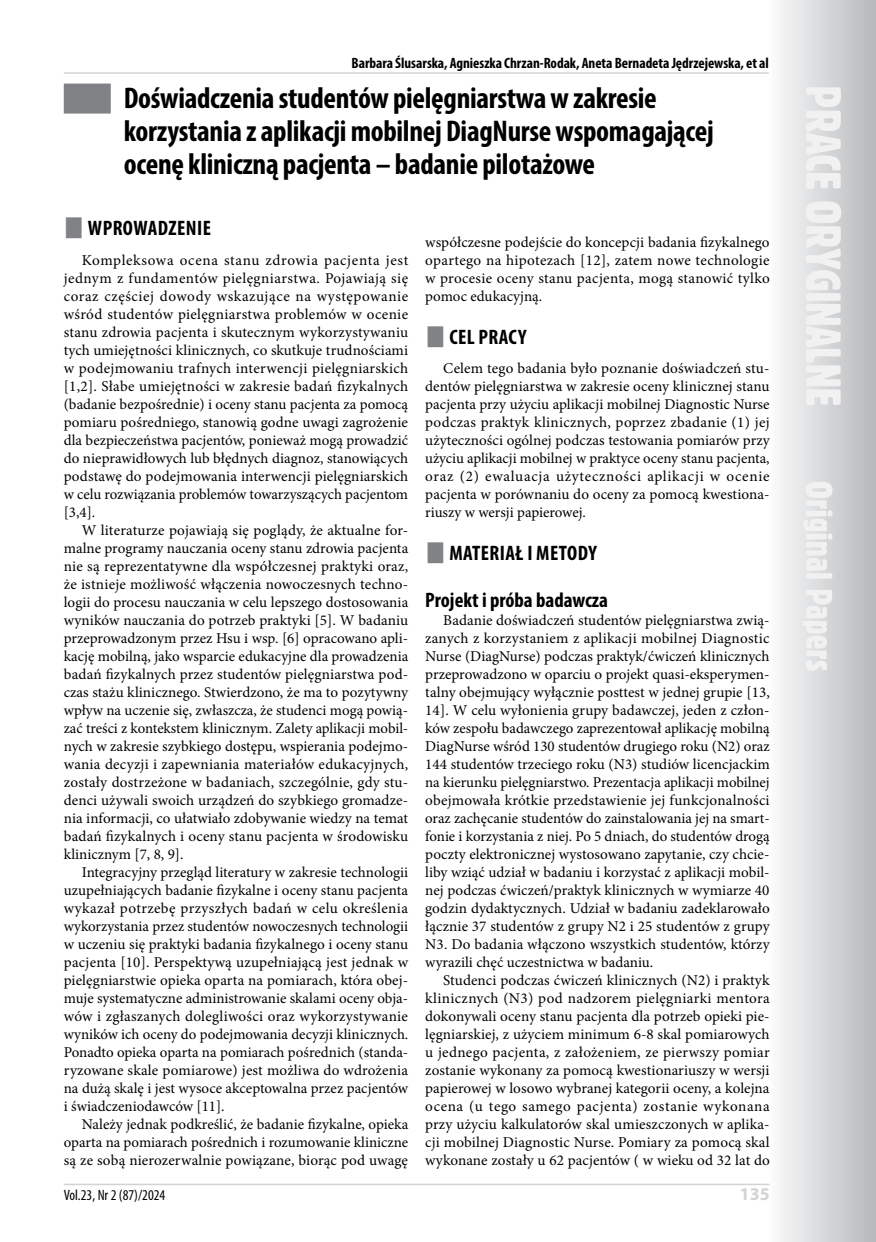
<style>
.page{position:relative;width:876px;height:1242px;background:#fff}
.page>*{position:absolute;margin:0;border:0;box-sizing:border-box;transform-origin:0 0}
.t1{font:700 condensed 30px/33px "Myriad Pro";letter-spacing:-.01em;color:#000}
.t2{font:700 condensed 21px "Myriad Pro";letter-spacing:.02em;color:#000}
.t3{font:700 condensed 21px "Myriad Pro";color:#000}
.t4{font:700 18px "Myriad Pro";color:#d1d3d4}
.t5{font:15px/18px "Minion Pro";color:#000;text-align:justify}
.t6{font:700 condensed 15px "Myriad Pro";letter-spacing:-.005em;color:#000}
.t7{font:condensed 15px "Myriad Pro";color:#000}
</style>
<div class="page">
<svg style="left:780px;top:0;width:96px;height:1242px;background:#d3d4d6"></svg>
<svg style="left:803px;top:87px;width:38px;height:584px"></svg>
<hr style="left:64px;top:1183px;width:706px;height:2px;background:#d1d3d4">
<hr style="left:64px;top:72px;width:705px;height:2px;background:#d1d3d4">
<div style="left:64px;top:84px;width:47px;height:30px;background:#808285"></div>
<p class="t6" style="left:352px;top:54px;width:419px">Barbara Ślusarska, Agnieszka Chrzan-Rodak, Aneta Bernadeta Jędrzejewska, et al</p>
<h1 class="t1" style="left:124px;top:80px;width:592px">Doświadczenia studentów pielęgniarstwa w zakresie korzystania z aplikacji mobilnej DiagNurse wspomagającej ocenę kliniczną pacjenta – badanie pilotażowe</h1>
<h2 class="t2" style="left:88px;top:215px;width:125px">WPROWADZENIE</h2>
<p class="t5" style="left:64px;top:251px;width:346px;text-indent:18px">Kompleksowa ocena stanu zdrowia pacjenta jest jednym z fundamentów pielęgniarstwa. Pojawiają się coraz częściej dowody wskazujące na występowanie wśród studentów pielęgniarstwa problemów w ocenie stanu zdrowia pacjenta i skutecznym wykorzystywaniu tych umiejętności klinicznych, co skutkuje trudnościami w podejmowaniu trafnych interwencji pielęgniarskich [1,2]. Słabe umiejętności w zakresie badań fizykalnych (badanie bezpośrednie) i oceny stanu pacjenta za pomocą pomiaru pośredniego, stanowią godne uwagi zagrożenie dla bezpieczeństwa pacjentów, ponieważ mogą prowadzić do nieprawidłowych lub błędnych diagnoz, stanowiących podstawę do podejmowania interwencji pielęgniarskich w celu rozwiązania problemów towarzyszących pacjentom [3,4].</p>
<p class="t5" style="left:64px;top:521px;width:346px;text-indent:18px">W literaturze pojawiają się poglądy, że aktualne for&shy;malne programy nauczania oceny stanu zdrowia pacjenta nie są reprezentatywne dla współczesnej praktyki oraz, że istnieje możliwość włączenia nowoczesnych techno&shy;logii do procesu nauczania w celu lepszego dostosowania wyników nauczania do potrzeb praktyki [5]. W badaniu przeprowadzonym przez Hsu i wsp. [6] opracowano apli&shy;kację mobilną, jako wsparcie edukacyjne dla prowadzenia badań fizykalnych przez studentów pielęgniarstwa pod&shy;czas stażu klinicznego. Stwierdzono, że ma to pozytywny wpływ na uczenie się, zwłaszcza, że studenci mogą powią&shy;zać treści z kontekstem klinicznym. Zalety aplikacji mobil&shy;nych w zakresie szybkiego dostępu, wspierania podejmo&shy;wania decyzji i zapewniania materiałów edukacyjnych, zostały dostrzeżone w badaniach, szczególnie, gdy stu&shy;denci używali swoich urządzeń do szybkiego gromadze&shy;nia informacji, co ułatwiało zdobywanie wiedzy na temat badań fizykalnych i oceny stanu pacjenta w środowisku klinicznym [7, 8, 9].</p>
<p class="t5" style="left:64px;top:863px;width:346px;text-indent:18px">Integracyjny przegląd literatury w zakresie technologii uzupełniających badanie fizykalne i oceny stanu pacjenta wykazał potrzebę przyszłych badań w celu określenia wykorzystania przez studentów nowoczesnych technologii w uczeniu się praktyki badania fizykalnego i oceny stanu pacjenta [10]. Perspektywą uzupełniającą jest jednak w pielęgniarstwie opieka oparta na pomiarach, która obej&shy;muje systematyczne administrowanie skalami oceny obja&shy;wów i zgłaszanych dolegliwości oraz wykorzystywanie wyników ich oceny do podejmowania decyzji klinicznych.<br>Ponadto opieka oparta na pomiarach pośrednich (standa&shy;ryzowane skale pomiarowe) jest możliwa do wdrożenia na dużą skalę i jest wysoce akceptowalna przez pacjentów i świadczeniodawców [11].</p>
<p class="t5" style="left:64px;top:1115px;width:346px;text-indent:18px">Należy jednak podkreślić, że badanie fizykalne, opieka oparta na pomiarach pośrednich i rozumowanie kliniczne są ze sobą nierozerwalnie powiązane, biorąc pod uwagę</p>
<p class="t5" style="left:425px;top:233px;width:346px">współczesne podejście do koncepcji badania fizykalnego opartego na hipotezach [12], zatem nowe technologie w procesie oceny stanu pacjenta, mogą stanowić tylko pomoc edukacyjną.</p>
<h2 class="t2" style="left:449px;top:324px;width:79px">CEL PRACY</h2>
<p class="t5" style="left:425px;top:359px;width:346px;text-indent:18px">Celem tego badania było poznanie doświadczeń stu&shy;dentów pielęgniarstwa w zakresie oceny klinicznej stanu pacjenta przy użyciu aplikacji mobilnej Diagnostic Nurse podczas praktyk klinicznych, poprzez zbadanie (1) jej użyteczności ogólnej podczas testowania pomiarów przy użyciu aplikacji mobilnej w praktyce oceny stanu pacjenta, oraz (2) ewaluacja użyteczności aplikacji w ocenie pacjenta w porównaniu do oceny za pomocą kwestiona&shy;riuszy w wersji papierowej.</p>
<h2 class="t2" style="left:449px;top:540px;width:149px">MATERIAŁ I METODY</h2>
<h2 class="t3" style="left:425px;top:587px;width:184px">Projekt i próba badawcza</h2>
<p class="t5" style="left:425px;top:611px;width:346px;text-indent:18px">Badanie doświadczeń studentów pielęgniarstwa zwią&shy;zanych z korzystaniem z aplikacji mobilnej Diagnostic Nurse (DiagNurse) podczas praktyk/ćwiczeń klinicznych przeprowadzono w oparciu o projekt quasi-eksperymen&shy;talny obejmujący wyłącznie posttest w jednej grupie [13, 14]. W celu wyłonienia grupy badawczej, jeden z człon&shy;ków zespołu badawczego zaprezentował aplikację mobilną DiagNurse wśród 130 studentów drugiego roku (N2) oraz 144 studentów trzeciego roku (N3) studiów licencjackim na kierunku pielęgniarstwo. Prezentacja aplikacji mobilnej obejmowała krótkie przedstawienie jej funkcjonalności oraz zachęcanie studentów do zainstalowania jej na smart&shy;fonie i korzystania z niej. Po 5 dniach, do studentów drogą poczty elektronicznej wystosowano zapytanie, czy chcie&shy;liby wziąć udział w badaniu i korzystać z aplikacji mobil&shy;nej podczas ćwiczeń/praktyk klinicznych w wymiarze 40 godzin dydaktycznych. Udział w badaniu zadeklarowało łącznie 37 studentów z grupy N2 i 25 studentów z grupy N3. Do badania włączono wszystkich studentów, którzy wyrazili chęć uczestnictwa w badaniu.</p>
<p class="t5" style="left:425px;top:971px;width:346px;text-indent:18px">Studenci podczas ćwiczeń klinicznych (N2) i praktyk klinicznych (N3) pod nadzorem pielęgniarki mentora dokonywali oceny stanu pacjenta dla potrzeb opieki pie&shy;lęgniarskiej, z użyciem minimum 6-8 skal pomiarowych u jednego pacjenta, z założeniem, ze pierwszy pomiar zostanie wykonany za pomocą kwestionariuszy w wersji papierowej w losowo wybranej kategorii oceny, a kolejna ocena (u tego samego pacjenta) zostanie wykonana przy użyciu kalkulatorów skal umieszczonych w aplika&shy;cji mobilnej Diagnostic Nurse. Pomiary za pomocą skal wykonane zostały u 62 pacjentów ( w wieku od 32 lat do</p>
<p class="t7" style="left:64px;top:1186px;width:103px">Vol.23, Nr 2 (87)/2024</p>
<p class="t4" style="left:740px;top:1182px;width:31px">135</p>
</div>
